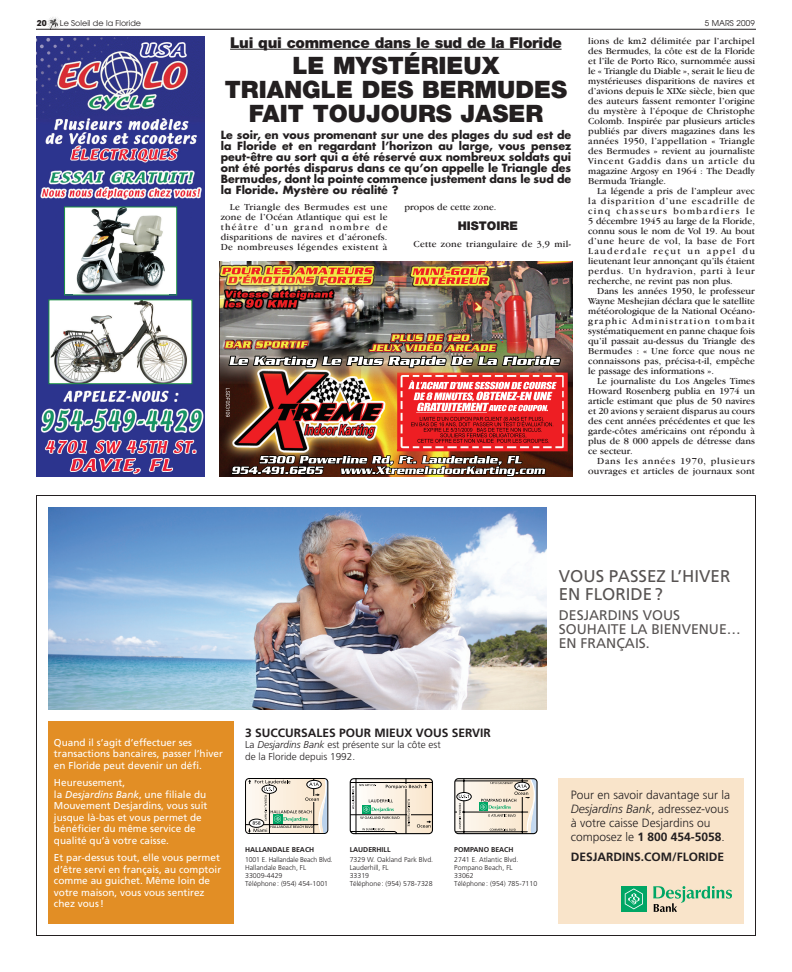
<style>
.page{position:relative;width:792px;height:972px;background:#fff}
.page>*{position:absolute;margin:0;border:0;box-sizing:border-box;transform-origin:0 0}
.t1{font:900 24px/24px "Helvetica Neue";color:#231f20;text-align:center}
.t2{font:17px/18px "Frutiger Roman+QHVUOW";color:#575352}
.t3{font:900 15px "Helvetica Neue";letter-spacing:-.02em;color:#231f20}
.t4{font:14px/14px "Frutiger Roman+QHVUOW";color:#575352}
.t5{font:12px/20px "Frutiger Bold+BMYQCL";color:#231f20}
.t6{font:12px "Frutiger Light+XJRGNT";color:#231f20}
.t7{font:12px "Frutiger Light Italic+NBDTZF";color:#231f20}
.t8{font:900 12px "Helvetica Neue";color:#231f20}
.t9{font:700 11px/11px "Futura";color:#231f20;text-align:justify}
.t10{font:10px/11.5px "Frutiger Roman+QHVUOW";color:#fff}
.t11{font:10px/11.5px "Frutiger Light+XJRGNT";color:#231f20}
.t12{font:9.5px/10px "Garamond IT Cby BT";letter-spacing:.01em;color:#231f20;text-align:justify}
.t13{font:9.5px "Garamond IT Cby BT";letter-spacing:.03em;color:#231f20}
.t14{font:8px "Avant Garde";color:#231f20}
.t15{font:700 8px "Avant Garde";color:#231f20}
.t16{font:7px/8px "Frutiger Light+XJRGNT";color:#231f20}
.t17{font:7px "Frutiger Bold+BMYQCL";color:#231f20}
.s1{font-family:"Frutiger Italic+GRTUFH"}
.s2{font-family:"Frutiger Light Italic+NBDTZF"}
.s3{font-family:"Frutiger Light+XJRGNT"}
</style>
<div class="page">
<img style="left:48px;top:507px;width:499px;height:203px">
<svg style="left:246px;top:779px;width:82px;height:55px;background:#d6d2c4"></svg>
<div style="left:245px;top:778px;width:83px;height:56px;border:1px solid #000;border-radius:4px"></div>
<svg style="left:455px;top:780px;width:81px;height:54px;background:#d5d0c3"></svg>
<div style="left:454px;top:778px;width:84px;height:56px;border:1px solid #000;border-radius:4px"></div>
<div style="left:350px;top:779px;width:82px;height:55px;background:linear-gradient(to right,#fff,#fae6cc);border-radius:4px"></div>
<div style="left:350px;top:778px;width:83px;height:56px;border:1px solid #000;border-radius:4px"></div>
<hr style="left:406px;top:779px;width:1px;height:55px;background:#000">
<hr style="left:356px;top:779px;width:1px;height:55px;background:#000">
<svg style="left:350px;top:782px;width:83px;height:53px"></svg>
<div style="left:48px;top:722px;width:185px;height:202px;background:#e28e25"></div>
<div style="left:559px;top:778px;width:185px;height:146px;background:#f9e4ca"></div>
<div style="left:621px;top:886px;width:26px;height:26px;background:#00a665"></div>
<svg style="left:625px;top:888px;width:18px;height:21px"></svg>
<svg style="left:653px;top:886px;width:79px;height:26px"></svg>
<img style="left:46px;top:17px;width:15px;height:12px">
<hr style="left:36px;top:29px;width:720px;height:1px;background:#231f20">
<hr style="left:230px;top:49px;width:332px;height:1px;background:#231f20">
<img style="left:36px;top:36px;width:169px;height:441px">
<div style="left:65px;top:208px;width:111px;height:86px;background:#fff"></div>
<img style="left:76px;top:208px;width:89px;height:85px">
<div style="left:64px;top:206px;width:113px;height:89px;border:1px solid #1e9447"></div>
<img style="left:50px;top:301px;width:140px;height:81px">
<div style="left:48px;top:299px;width:144px;height:85px;border:1px solid #1e9447"></div>
<img style="left:220px;top:261px;width:352px;height:216px">
<img style="left:408px;top:381px;width:72px;height:8px">
<img style="left:414px;top:392px;width:69px;height:9px">
<img style="left:417px;top:403px;width:96px;height:8px">
<img style="left:420px;top:417px;width:48px;height:4px">
<img style="left:226px;top:388px;width:4px;height:26px">
<img style="left:220px;top:265px;width:143px;height:21px">
<img style="left:220px;top:266px;width:143px;height:19px">
<img style="left:222px;top:268px;width:133px;height:6px">
<img style="left:283px;top:356px;width:164px;height:12px">
<img style="left:229px;top:357px;width:134px;height:10px">
<img style="left:421px;top:455px;width:78px;height:11px">
<img style="left:260px;top:456px;width:107px;height:7px">
<img style="left:372px;top:471px;width:135px;height:6px">
<img style="left:232px;top:467px;width:120px;height:7px">
<img style="left:404px;top:333px;width:93px;height:20px">
<img style="left:418px;top:344px;width:79px;height:8px">
<img style="left:370px;top:335px;width:100px;height:16px">
<img style="left:223px;top:340px;width:13px;height:9px">
<img style="left:236px;top:340px;width:73px;height:9px">
<img style="left:225px;top:341px;width:83px;height:7px">
<img style="left:410px;top:266px;width:81px;height:21px">
<img style="left:411px;top:267px;width:79px;height:19px">
<img style="left:412px;top:268px;width:74px;height:16px">
<p class="t15" style="left:37px;top:20px;width:11px">20</p>
<p class="t14" style="left:60px;top:20px;width:83px">Le Soleil de la Floride</p>
<p class="t14" style="left:705px;top:20px;width:52px">5 MARS 2009</p>
<h3 class="t3" style="left:230px;top:37px;width:333px">Lui qui commence dans le sud de la Floride</h3>
<h1 class="t1" style="left:225px;top:55px;width:344px">LE MYSTÉRIEUX<br>TRIANGLE DES BERMUDES<br>FAIT TOUJOURS JASER</h1>
<p class="t9" style="left:221px;top:130px;width:352px">Le soir, en vous promenant sur une des plages du sud est de la Floride et en regardant l’horizon au large, vous pensez peut-être au sort qui a été réservé aux nombreux soldats qui ont été portés disparus dans ce qu’on appelle le Triangle des Bermudes, dont la pointe commence justement dans le sud de la Floride. Mystère ou réalité ?</p>
<p class="t12" style="left:221px;top:202px;width:168px;text-indent:9px">Le Triangle des Bermudes est une zone de l’Océan Atlantique qui est le théâtre d’un grand nombre de disparitions de navires et d’aéronefs.<br>De nombreuses légendes existent à</p>
<p class="t12" style="left:404px;top:203px;width:94px">propos de cette zone.</p>
<p class="t12" style="left:588px;top:36px;width:168px">lions de km2 délimitée par l’archipel des Bermudes, la côte est de la Floride et l’île de Porto Rico, surnommée aussi le « Triangle du Diable », serait le lieu de mystérieuses disparitions de navires et d’avions depuis le XIXe siècle, bien que des auteurs fassent remonter l’origine du mystère à l’époque de Christophe Colomb. Inspirée par plusieurs articles publiés par divers magazines dans les années 1950, l’appellation « Triangle des Bermudes » revient au journaliste Vincent Gaddis dans un article du magazine Argosy en 1964 : The Deadly Bermuda Triangle.</p>
<p class="t12" style="left:588px;top:186px;width:168px;text-indent:9px">La légende a pris de l’ampleur avec la disparition d’une escadrille de cinq chasseurs bombardiers le 5 décembre 1945 au large de la Floride, connu sous le nom de Vol 19. Au bout d’une heure de vol, la base de Fort Lauderdale reçut un appel du lieutenant leur annonçant qu’ils étaient perdus. Un hydravion, parti à leur recherche, ne revint pas non plus.</p>
<p class="t12" style="left:588px;top:286px;width:168px;text-indent:9px">Dans les années 1950, le professeur Wayne Meshejian déclara que le satellite météorologique de la National Océano&shy;graphic Administration tombait systématiquement en panne chaque fois qu’il passait au-dessus du Triangle des Bermudes : « Une force que nous ne connaissons pas, précisa-t-il, empêche le passage des informations ».</p>
<p class="t12" style="left:588px;top:376px;width:168px;text-indent:9px">Le journaliste du Los Angeles Times Howard Rosenberg publia en 1974 un article estimant que plus de 50 navires et 20 avions y seraient disparus au cours des cent années précédentes et que les garde-côtes américains ont répondu à plus de 8 000 appels de détresse dans ce secteur.</p>
<p class="t12" style="left:588px;top:456px;width:168px;text-align:right">Dans les années 1970, plusieurs ouvrages et articles de journaux sont</p>
<p class="t8" style="left:458px;top:221px;width:62px">HISTOIRE</p>
<p class="t13" style="left:413px;top:240px;width:159px">Cette zone triangulaire de 3,9 mil-</p>
<h2 class="t2" style="left:559px;top:568px;width:173px">VOUS PASSEZ L’HIVER<br>EN FLORIDE ?</h2>
<h3 class="t4" style="left:559px;top:609px;width:184px">DESJARDINS VOUS<br>SOUHAITE LA BIENVENUE…<br>EN FRANÇAIS.</h3>
<p class="t10" style="left:54px;top:737px;width:170px">Quand il s’agit d’effectuer ses transactions bancaires, passer l’hiver en Floride peut devenir un défi.</p>
<p class="t10" style="left:54px;top:778px;width:155px">Heureusement,<br>la <span class="s1">Desjardins Bank</span>, une filiale du<br>Mouvement Desjardins, vous suit jusque là-bas et vous permet de bénéficier du même service de qualité qu’à votre caisse.</p>
<p class="t10" style="left:54px;top:853px;width:169px">Et par-dessus tout, elle vous permet d’être servi en français, au comptoir comme au guichet. Même loin de votre maison, vous vous sentirez chez vous !</p>
<p class="t5" style="left:245px;top:724px;width:247px">3 SUCCURSALES POUR MIEUX VOUS SERVIR</p>
<p class="t11" style="left:245px;top:739px;width:197px">La <span class="s2">Desjardins Bank</span> est présente sur la côte est de la Floride depuis 1992.</p>
<p class="t17" style="left:245px;top:848px;width:71px">HALLANDALE BEACH</p>
<p class="t16" style="left:245px;top:856px;width:89px">1001 E. Hallandale Beach Blvd.<br>Hallandale Beach, FL<br>33009-4429<br>Téléphone : (954) 454-1001</p>
<p class="t17" style="left:350px;top:847px;width:42px">LAUDERHILL</p>
<p class="t16" style="left:350px;top:856px;width:85px">7329 W. Oakland Park Blvd.<br>Lauderhill, FL<br>33319<br>Téléphone : (954) 578-7328</p>
<p class="t17" style="left:454px;top:847px;width:61px">POMPANO BEACH</p>
<p class="t16" style="left:454px;top:856px;width:84px">2741 E. Atlantic Blvd.<br>Pompano Beach, FL<br>33062<br>Téléphone : (954) 785-7110</p>
<p class="t6" style="left:571px;top:790px;width:161px">Pour en savoir davantage sur la</p>
<p class="t7" style="left:571px;top:802px;width:159px">Desjardins Bank<span class="s3">, adressez-vous</span></p>
<p class="t6" style="left:571px;top:818px;width:141px">à votre caisse Desjardins ou</p>
<p class="t5" style="left:571px;top:828px;width:156px"><span class="s3">composez le</span> 1 800 454-5058<span class="s3">.<br></span>DESJARDINS.COM/FLORIDE</p>
</div>
